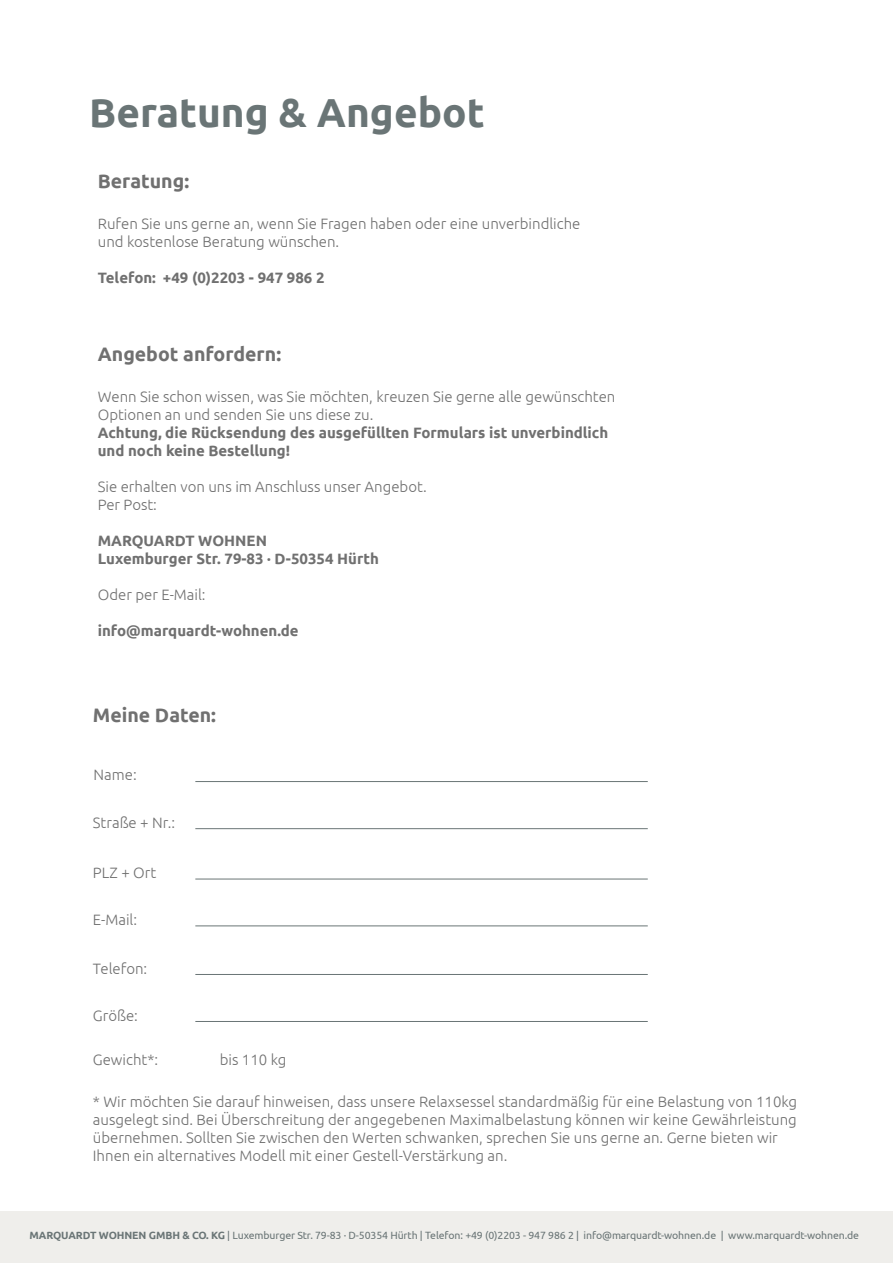
<style>
.page{position:relative;width:893px;height:1263px;background:#fff}
.page>*{position:absolute;margin:0;border:0;box-sizing:border-box;transform-origin:0 0}
.t1{font:700 40.5px "Ubuntu";color:#6a7576}
.t2{font:700 19.5px "Ubuntu";color:#707070}
.t3{font:300 15px/18px "Ubuntu";color:#707070}
.t4{font:700 15px/18px "Ubuntu";color:#707070}
.t5{font:10.5px "Ubuntu";letter-spacing:-.01em;color:#6a7576}
.s1{font-weight:700}
</style>
<div class="page">
<div style="left:0;top:1212px;width:893px;height:51px;background:#efeeeb"></div>
<hr style="left:195px;top:781px;width:453px;height:1px;background:#6a7576">
<hr style="left:195px;top:828px;width:453px;height:1px;background:#6a7576">
<hr style="left:195px;top:879px;width:453px;height:1px;background:#6a7576">
<hr style="left:195px;top:925px;width:453px;height:1px;background:#6a7576">
<hr style="left:195px;top:974px;width:453px;height:1px;background:#6a7576">
<hr style="left:195px;top:1021px;width:453px;height:1px;background:#6a7576">
<h1 class="t1" style="left:89px;top:88px;width:397px">Beratung &amp; Angebot</h1>
<h2 class="t2" style="left:98px;top:169px;width:93px">Beratung:</h2>
<p class="t3" style="left:98px;top:215px;width:484px">Rufen Sie uns gerne an, wenn Sie Fragen haben oder eine unverbindliche und kostenlose Beratung wünschen.</p>
<p class="t4" style="left:98px;top:269px;width:228px">Telefon: +49 (0)2203 - 947 986 2</p>
<h2 class="t2" style="left:98px;top:342px;width:185px">Angebot anfordern:</h2>
<p class="t3" style="left:98px;top:388px;width:519px">Wenn Sie schon wissen, was Sie möchten, kreuzen Sie gerne alle gewünschten<br>Optionen an und senden Sie uns diese zu.</p>
<p class="t4" style="left:98px;top:424px;width:512px">Achtung, die Rücksendung des ausgefüllten Formulars ist unverbindlich und noch keine Bestellung!</p>
<p class="t3" style="left:98px;top:478px;width:330px">Sie erhalten von uns im Anschluss unser Angebot.<br>Per Post:</p>
<p class="t4" style="left:98px;top:532px;width:283px">MARQUARDT WOHNEN<br>Luxemburger Str. 79-83 · D-50354 Hürth</p>
<p class="t3" style="left:98px;top:586px;width:109px">Oder per E-Mail:</p>
<p class="t4" style="left:98px;top:622px;width:202px">info@marquardt-wohnen.de</p>
<h2 class="t2" style="left:93px;top:703px;width:125px">Meine Daten:</h2>
<p class="t3" style="left:94px;top:765px;width:45px">Name:</p>
<p class="t3" style="left:93px;top:813px;width:84px">Straße + Nr.:</p>
<p class="t3" style="left:93px;top:863px;width:65px">PLZ + Ort</p>
<p class="t3" style="left:93px;top:911px;width:46px">E-Mail:</p>
<p class="t3" style="left:93px;top:959px;width:56px">Telefon:</p>
<p class="t3" style="left:93px;top:1006px;width:47px">Größe:</p>
<p class="t3" style="left:93px;top:1051px;width:67px">Gewicht*:</p>
<p class="t3" style="left:93px;top:1092px;width:706px">* Wir möchten Sie darauf hinweisen, dass unsere Relaxsessel standardmäßig für eine Belastung von 110kg ausgelegt sind. Bei Überschreitung der angegebenen Maximalbelastung können wir keine Gewährleistung übernehmen. Sollten Sie zwischen den Werten schwanken, sprechen Sie uns gerne an. Gerne bieten wir Ihnen ein alternatives Modell mit einer Gestell-Verstärkung an.</p>
<p class="t3" style="left:220px;top:1050px;width:68px">bis 110 kg</p>
<p class="t5" style="left:30px;top:1229px;width:831px"><span class="s1">MARQUARDT WOHNEN GMBH &amp; CO. KG</span> | Luxemburger Str. 79-83 · D-50354 Hürth | Telefon: +49 (0)2203 - 947 986 2 | info@marquardt-wohnen.de | www.marquardt-wohnen.de</p>
</div>
